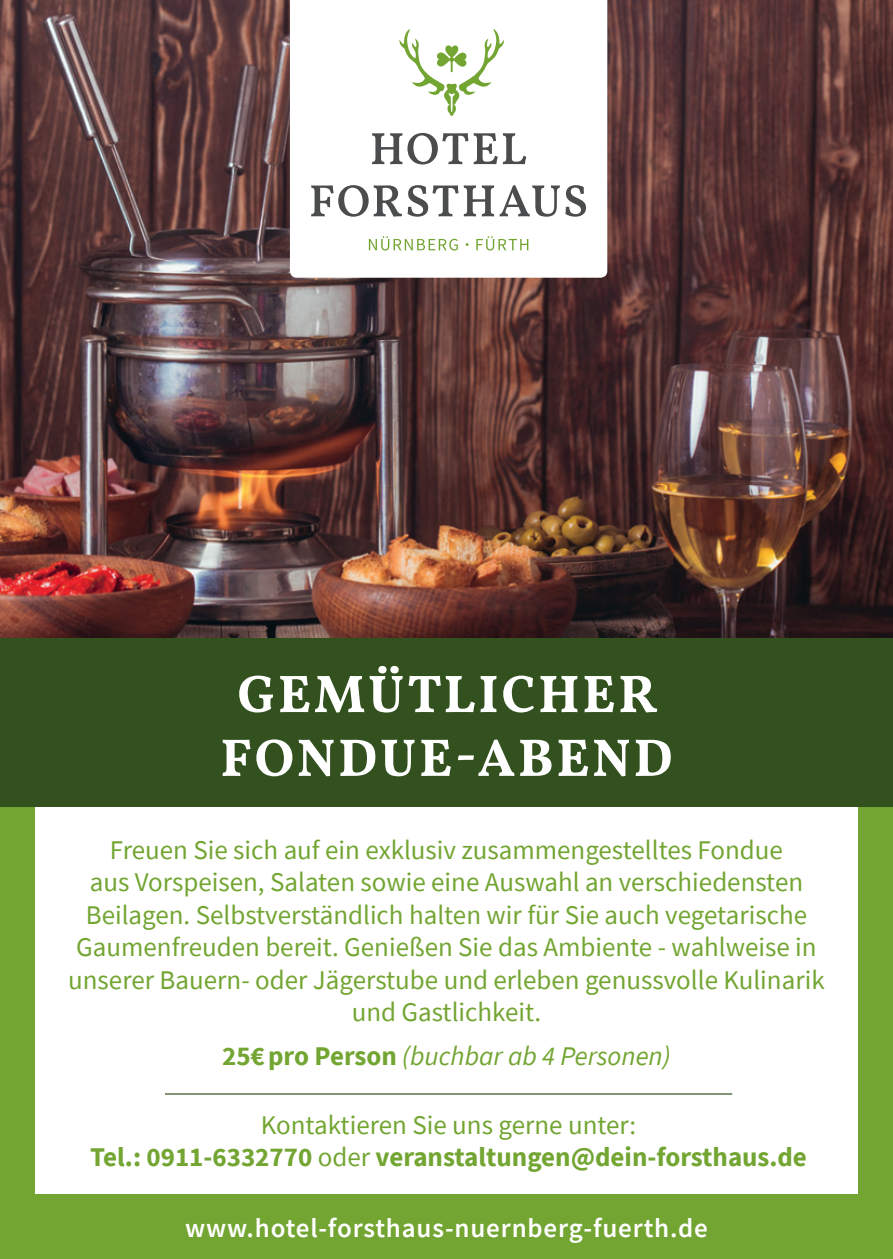
<style>
.page{position:relative;width:893px;height:1259px;background:#fff}
.page>*{position:absolute;margin:0;border:0;box-sizing:border-box;transform-origin:0 0}
.t1{font:700 53.1px/63.9px "Vollkorn";letter-spacing:.05em;color:#fff;text-align:center}
.t2{font:27px/32.4px "Source Sans Pro";color:#73a532;text-align:center}
.t3{font:700 27px/32.4px "Source Sans Pro";color:#73a532;text-align:center}
.t4{font:600 27px "Source Sans Pro";letter-spacing:.03em;color:#fff}
.t5{font:italic 27px "Source Sans Pro";color:#73a532}
.s1{font-weight:700;font-style:normal}
.s2{font-weight:400}
</style>
<div class="page">
<img style="left:0;top:0;width:893px;height:638px">
<div style="left:0;top:806px;width:893px;height:453px;background:#73a532"></div>
<div style="left:35px;top:806px;width:823px;height:387px;background:#fff"></div>
<div style="left:0;top:638px;width:893px;height:168px;background:#32511f"></div>
<svg style="left:290px;top:0;width:317px;height:278px"></svg>
<svg style="left:399px;top:28px;width:105px;height:88px"></svg>
<svg style="left:311px;top:133px;width:275px;height:84px"></svg>
<svg style="left:369px;top:236px;width:159px;height:14px"></svg>
<hr style="left:165px;top:1093px;width:567px;height:1px;background:#32511f">
<h1 class="t1" style="left:220px;top:663px;width:454px">GEMÜTLICHER<br>FONDUE-ABEND</h1>
<p class="t2" style="left:68px;top:833px;width:758px">Freuen Sie sich auf ein exklusiv zusammengestelltes Fondue<br>aus Vorspeisen, Salaten sowie eine Auswahl an verschiedensten Beilagen. Selbstverständlich halten wir für Sie auch vegetarische Gaumenfreuden bereit. Genießen Sie das Ambiente - wahlweise in unserer Bauern- oder Jägerstube und erleben genussvolle Kulinarik und Gastlichkeit.</p>
<p class="t5" style="left:222px;top:1039px;width:450px"><span class="s1">25€ pro Person</span> (buchbar ab 4 Personen)</p>
<p class="t3" style="left:90px;top:1108px;width:718px"><span class="s2">Kontaktieren Sie uns gerne unter:<br></span>Tel.: 0911-6332770 <span class="s2">oder</span> veranstaltungen@dein-forsthaus.de</p>
<p class="t4" style="left:185px;top:1210px;width:524px">www.hotel-forsthaus-nuernberg-fuerth.de</p>
</div>
